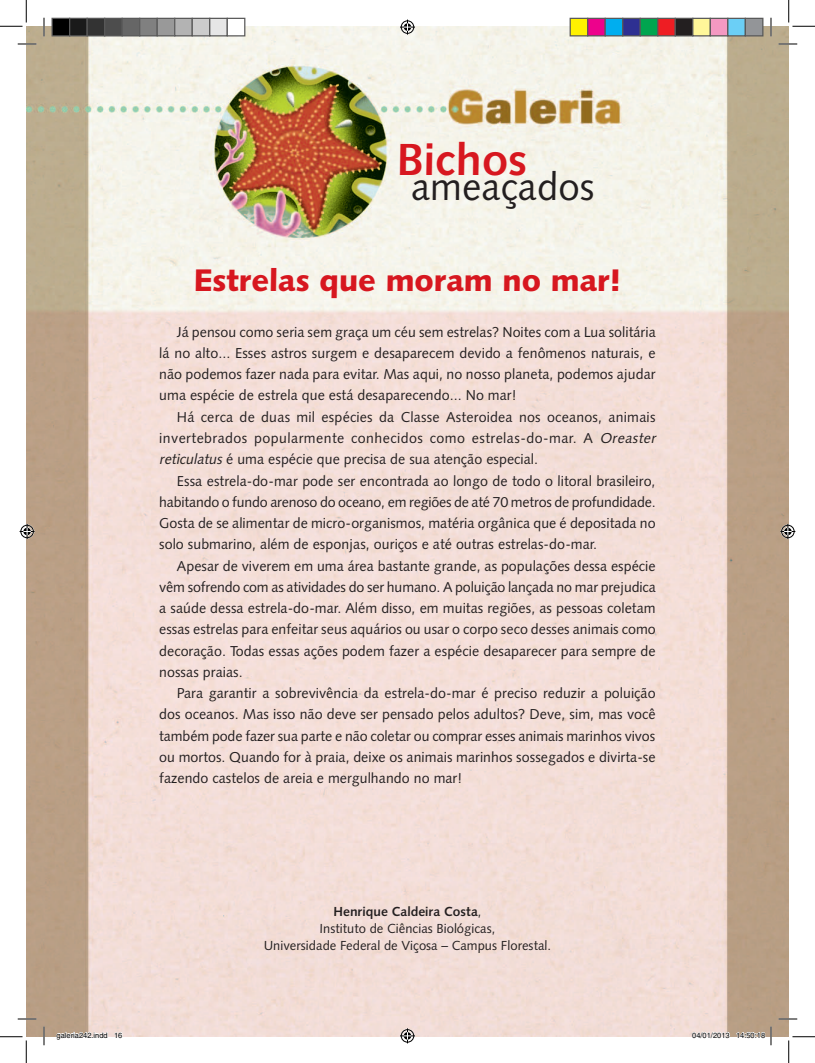
<style>
.page{position:relative;width:815px;height:1063px;background:#fff}
.page>*{position:absolute;margin:0;border:0;box-sizing:border-box;transform-origin:0 0}
.t1{font:45px "Humanist 531 BT Bold A";color:#d7171f}
.t2{font:38.75px "Humanist 531 BT Roman A";color:#231f20}
.t3{font:31.25px "Humanist 531 BT Black A";color:#d7171f}
.t4{font:14.38px/21.2px "Humanist 531 BT Roman A";color:#231f20;text-align:justify}
.t5{font:13.12px/16.9px "Humanist 531 BT Roman A";color:#231f20;text-align:center}
.t6{font:13.12px "Humanist 531 BT Bold A";color:#231f20}
.t7{font:7.5px "Helvetica";color:#000}
.s1{font-style:italic}
.s2{font-family:"Humanist 531 BT Roman A"}
</style>
<div class="page">
<img style="left:26px;top:26px;width:762px;height:1010px">
<svg style="left:18px;top:43px;width:18px;height:2px"></svg>
<svg style="left:778px;top:43px;width:19px;height:2px"></svg>
<svg style="left:18px;top:1018px;width:18px;height:1px"></svg>
<svg style="left:778px;top:1018px;width:19px;height:1px"></svg>
<svg style="left:43px;top:18px;width:2px;height:18px"></svg>
<svg style="left:43px;top:1026px;width:2px;height:19px"></svg>
<svg style="left:770px;top:18px;width:1px;height:18px"></svg>
<svg style="left:0;top:0;width:27px;height:27px"></svg>
<svg style="left:0;top:1036px;width:27px;height:26px"></svg>
<svg style="left:788px;top:0;width:26px;height:27px"></svg>
<svg style="left:788px;top:1036px;width:26px;height:26px"></svg>
<svg style="left:400px;top:20px;width:15px;height:15px"></svg>
<svg style="left:400px;top:1028px;width:15px;height:15px"></svg>
<svg style="left:20px;top:524px;width:15px;height:15px"></svg>
<svg style="left:780px;top:524px;width:15px;height:15px"></svg>
<div style="left:52px;top:18px;width:18px;height:18px;background:#000"></div>
<div style="left:51px;top:18px;width:19px;height:18px;border:1px solid #595959"></div>
<div style="left:70px;top:18px;width:17px;height:18px;background:#1a1a1a"></div>
<div style="left:69px;top:18px;width:19px;height:18px;border:1px solid #595959"></div>
<div style="left:87px;top:18px;width:18px;height:18px;background:#333"></div>
<div style="left:86px;top:18px;width:19px;height:18px;border:1px solid #595959"></div>
<div style="left:105px;top:18px;width:17px;height:18px;background:#4d4d4d"></div>
<div style="left:104px;top:18px;width:19px;height:18px;border:1px solid #595959"></div>
<div style="left:122px;top:18px;width:18px;height:18px;background:#666"></div>
<div style="left:121px;top:18px;width:19px;height:18px;border:1px solid #595959"></div>
<div style="left:140px;top:18px;width:17px;height:18px;background:#808080"></div>
<div style="left:139px;top:18px;width:19px;height:18px;border:1px solid #595959"></div>
<div style="left:157px;top:18px;width:18px;height:18px;background:#999"></div>
<div style="left:156px;top:18px;width:19px;height:18px;border:1px solid #595959"></div>
<div style="left:175px;top:18px;width:17px;height:18px;background:#b3b3b3"></div>
<div style="left:174px;top:18px;width:19px;height:18px;border:1px solid #595959"></div>
<div style="left:192px;top:18px;width:18px;height:18px;background:#ccc"></div>
<div style="left:191px;top:18px;width:19px;height:18px;border:1px solid #595959"></div>
<div style="left:210px;top:18px;width:17px;height:18px;background:#e6e6e6"></div>
<div style="left:209px;top:18px;width:19px;height:18px;border:1px solid #595959"></div>
<div style="left:227px;top:18px;width:18px;height:18px;background:#fff"></div>
<div style="left:226px;top:18px;width:19px;height:18px;border:1px solid #595959"></div>
<div style="left:570px;top:18px;width:17px;height:18px;background:#fff101"></div>
<div style="left:569px;top:18px;width:19px;height:18px;border:1px solid #595959"></div>
<div style="left:587px;top:18px;width:18px;height:18px;background:#ed028c"></div>
<div style="left:587px;top:18px;width:18px;height:18px;border:1px solid #595959"></div>
<div style="left:605px;top:18px;width:17px;height:18px;background:#00aeef"></div>
<div style="left:604px;top:18px;width:19px;height:18px;border:1px solid #595959"></div>
<div style="left:622px;top:18px;width:18px;height:18px;background:#2e3092"></div>
<div style="left:622px;top:18px;width:18px;height:18px;border:1px solid #595959"></div>
<div style="left:640px;top:18px;width:17px;height:18px;background:#00a54f"></div>
<div style="left:639px;top:18px;width:19px;height:18px;border:1px solid #595959"></div>
<div style="left:657px;top:18px;width:18px;height:18px;background:#ee1d23"></div>
<div style="left:657px;top:18px;width:18px;height:18px;border:1px solid #595959"></div>
<div style="left:675px;top:18px;width:17px;height:18px;background:#231f20"></div>
<div style="left:674px;top:18px;width:19px;height:18px;border:1px solid #595959"></div>
<div style="left:692px;top:18px;width:18px;height:18px;background:#fff79a"></div>
<div style="left:692px;top:18px;width:18px;height:18px;border:1px solid #595959"></div>
<div style="left:710px;top:18px;width:17px;height:18px;background:#f499c2"></div>
<div style="left:709px;top:18px;width:19px;height:18px;border:1px solid #595959"></div>
<div style="left:727px;top:18px;width:18px;height:18px;background:#6bcff6"></div>
<div style="left:727px;top:18px;width:18px;height:18px;border:1px solid #595959"></div>
<div style="left:745px;top:18px;width:17px;height:18px;background:#939598"></div>
<div style="left:744px;top:18px;width:19px;height:18px;border:1px solid #595959"></div>
<svg style="left:56px;top:1031px;width:52px;height:6px"></svg>
<svg style="left:114px;top:1031px;width:9px;height:6px"></svg>
<svg style="left:692px;top:1031px;width:37px;height:6px"></svg>
<svg style="left:736px;top:1026px;width:35px;height:19px"></svg>
<h1 class="t1" style="left:397px;top:131px;width:132px">Bichos</h1>
<h2 class="t2" style="left:411px;top:162px;width:185px">ameaçados</h2>
<h3 class="t3" style="left:194px;top:261px;width:429px">Estrelas que moram no mar!</h3>
<p class="t4" style="left:159px;top:321px;width:498px;text-indent:18px">Já pensou como seria sem graça um céu sem estrelas? Noites com a Lua solitária lá no alto... Esses astros surgem e desaparecem devido a fenômenos naturais, e não podemos fazer nada para evitar. Mas aqui, no nosso planeta, podemos ajudar uma espécie de estrela que está desaparecendo... No mar!</p>
<p class="t4" style="left:159px;top:406px;width:501px;text-align:left;text-indent:18px">Há cerca de duas mil espécies da Classe Asteroidea nos oceanos, animais invertebrados popularmente conhecidos como estrelas-do-mar. A <span class="s1">Oreaster reticulatus</span> é uma espécie que precisa de sua atenção especial.</p>
<p class="t4" style="left:159px;top:469px;width:498px;text-indent:18px">Essa estrela-do-mar pode ser encontrada ao longo de todo o litoral brasileiro, habitando o fundo arenoso do oceano, em regiões de até 70 metros de profundidade.<br>Gosta de se alimentar de micro-organismos, matéria orgânica que é depositada no solo submarino, além de esponjas, ouriços e até outras estrelas-do-mar.</p>
<p class="t4" style="left:159px;top:554px;width:498px;text-indent:18px">Apesar de viverem em uma área bastante grande, as populações dessa espécie vêm sofrendo com as atividades do ser humano. A poluição lançada no mar prejudica a saúde dessa estrela-do-mar. Além disso, em muitas regiões, as pessoas coletam essas estrelas para enfeitar seus aquários ou usar o corpo seco desses animais como decoração. Todas essas ações podem fazer a espécie desaparecer para sempre de nossas praias.</p>
<p class="t4" style="left:159px;top:682px;width:498px;text-indent:18px">Para garantir a sobrevivência da estrela-do-mar é preciso reduzir a poluição dos oceanos. Mas isso não deve ser pensado pelos adultos? Deve, sim, mas você também pode fazer sua parte e não coletar ou comprar esses animais marinhos vivos ou mortos. Quando for à praia, deixe os animais marinhos sossegados e divirta-se fazendo castelos de areia e mergulhando no mar!</p>
<p class="t6" style="left:333px;top:903px;width:150px">Henrique Caldeira Costa<span class="s2">,</span></p>
<p class="t5" style="left:264px;top:919px;width:289px">Instituto de Ciências Biológicas,<br>Universidade Federal de Viçosa – Campus Florestal.</p>
<p class="t7" style="left:56px;top:1030px;width:67px">galeria242.indd 16</p>
<p class="t7" style="left:692px;top:1030px;width:74px">04/01/2013 14:50:18</p>
</div>
